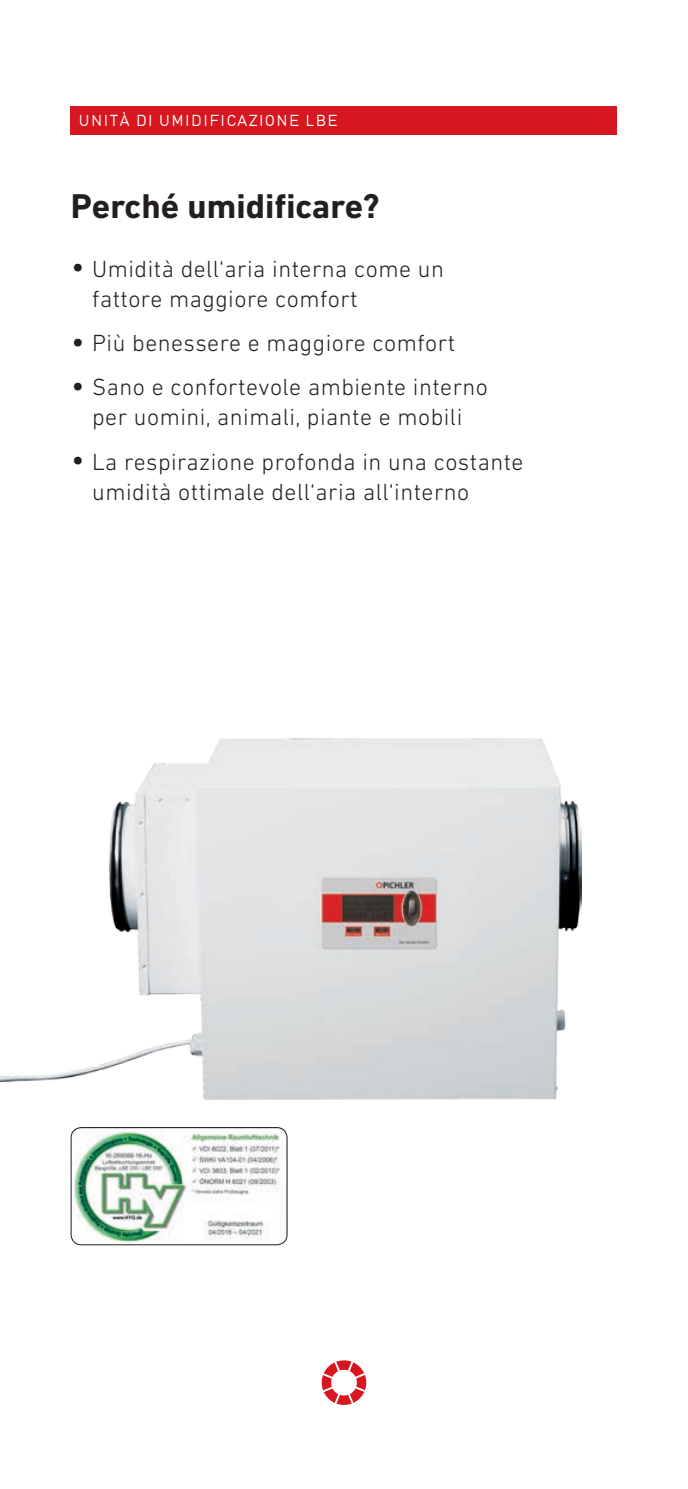
<style>
.page{position:relative;width:688px;height:1489px;background:#fff}
.page>*{position:absolute;margin:0;border:0;box-sizing:border-box;transform-origin:0 0}
.t1{font:700 35px "DIN Next LT Pro";color:#231f20}
.t2{font:300 23.75px/30px "DIN Next LT Pro";letter-spacing:.02em;color:#231f20}
.t3{font:15px "DIN17 SB";letter-spacing:.1em;color:#fff}
.s1{font-size:33.75px}
</style>
<div class="page">
<div style="left:71px;top:106px;width:546px;height:29px;background:#d7171f"></div>
<svg style="left:321px;top:1360px;width:45px;height:44px"></svg>
<img style="left:0;top:738px;width:581px;height:361px">
<img style="left:71px;top:1127px;width:216px;height:117px">
<div style="left:71px;top:1127px;width:216px;height:117px;border:1px solid #231f20;border-radius:10px"></div>
<p class="t3" style="left:79px;top:112px;width:260px">UNITÀ DI UMIDIFICAZIONE LBE</p>
<h1 class="t1" style="left:71px;top:185px;width:310px">Perché umidificare?</h1>
<p class="t2" style="left:92px;top:254px;width:353px;text-indent:-21px"><span class="s1">•</span> Umidità dell‘aria interna come un fattore maggiore comfort</p>
<p class="t2" style="left:71px;top:328px;width:385px"><span class="s1">•</span> Più benessere e maggiore comfort</p>
<p class="t2" style="left:71px;top:372px;width:418px;text-align:center"><span class="s1">•</span> Sano e confortevole ambiente interno per uomini, animali, piante e mobili</p>
<p class="t2" style="left:92px;top:446px;width:432px;text-indent:-21px"><span class="s1">•</span> La respirazione profonda in una costante umidità ottimale dell‘aria all‘interno</p>
</div>
